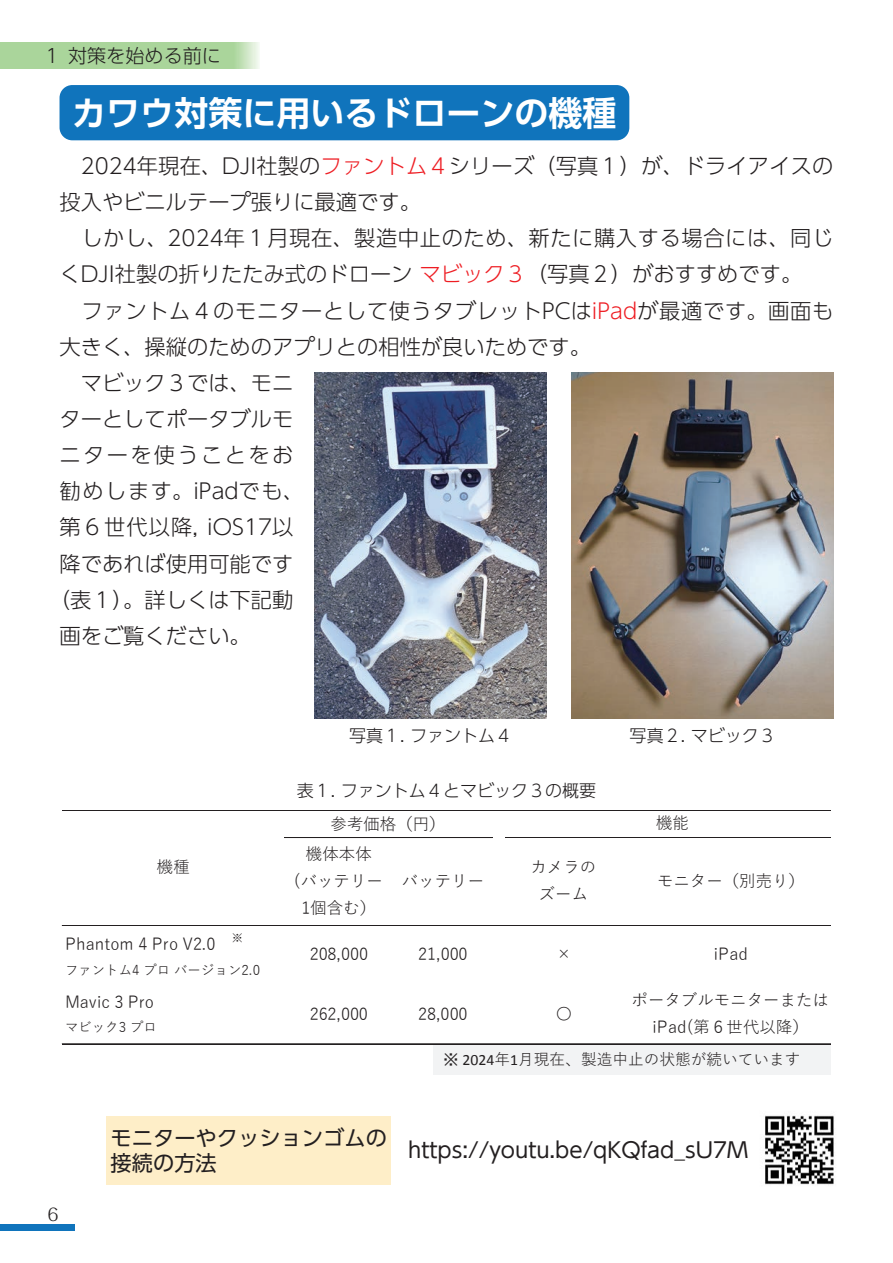
<style>
.page{position:relative;width:893px;height:1263px;background:#fff}
.page>*{position:absolute;margin:0;border:0;box-sizing:border-box;transform-origin:0 0}
.t1{font:700 34.05px "UD Shin Go Pro De";color:#fff}
.t2{font:300 21.3px/36.2px "UD Shin Go Pro";color:#231f20}
.t3{font:21.3px/25.5px "UD Shin Go Pro";color:#231f20}
.t4{font:300 21.3px "UD Shin Go Pro";letter-spacing:.075em;color:#231f20}
.t5{font:300 21.3px "UD Shin Go Pro";letter-spacing:.025em;color:#231f20}
.t6{font:300 21.3px "UD Shin Go Pro";letter-spacing:.11em;color:#231f20}
.t7{font:300 19.2px "UD Shin Go Pro";color:#231f20}
.t8{font:300 16.95px "UD Shin Go Pro";color:#231f20}
.t9{font:16.95px "Folk Pro";color:#231f20}
.t10{font:16.5px/27px "Yu Gothic";color:#231f20;text-align:center}
.t11{font:15.75px "Yu Gothic";color:#231f20}
.t12{font:13.5px "Yu Gothic";letter-spacing:.01em;color:#231f20}
.t13{font:11.25px "Yu Gothic";color:#231f20}
.s1{color:#ee1d23}
.s2{font-family:"MS Gothic"}
.s3{font-family:"Calibri"}
</style>
<div class="page">
<div style="left:60px;top:85px;width:569px;height:55px;background:#1074bc;border-radius:13px"></div>
<svg style="left:0;top:43px;width:259px;height:25px;background:#add69f"></svg>
<div style="left:433px;top:1045px;width:398px;height:30px;background:#f2f3f4"></div>
<hr style="left:284px;top:837px;width:208px;height:1px;background:#231f20">
<hr style="left:284px;top:838px;width:208px;height:1px;background:#231f20">
<hr style="left:62px;top:811px;width:769px;height:1px;background:#231f20">
<hr style="left:505px;top:837px;width:326px;height:1px;background:#231f20">
<hr style="left:505px;top:838px;width:326px;height:1px;background:#231f20">
<hr style="left:62px;top:925px;width:769px;height:1px;background:#231f20">
<hr style="left:62px;top:1044px;width:769px;height:1px;background:#231f20">
<img style="left:315px;top:372px;width:231px;height:347px">
<img style="left:572px;top:372px;width:261px;height:347px">
<div style="left:106px;top:1116px;width:285px;height:68px;background:#feeec8"></div>
<img style="left:765px;top:1115px;width:69px;height:70px">
<div style="left:0;top:1225px;width:74px;height:6px;background:#1074bc"></div>
<p class="t7" style="left:43px;top:40px;width:180px">１ 対策を始める前に</p>
<p class="t1" style="left:72px;top:85px;width:546px">カワウ対策に用いるドローンの機種</p>
<p class="t2" style="left:60px;top:147px;width:775px">　2024年現在、DJI社製の<span class="s1">ファントム４</span>シリーズ（写真１）が、ドライアイスの投入やビニルテープ張りに最適です。</p>
<p class="t2" style="left:60px;top:219px;width:775px">　しかし、2024年１月現在、製造中止のため、新たに購入する場合には、同じくDJI社製の折りたたみ式のドローン <span class="s1">マビック３</span>（写真２）がおすすめです。</p>
<p class="t2" style="left:60px;top:292px;width:775px">　ファントム４のモニターとして使うタブレットPCは<span class="s1">iPad</span>が最適です。画面も大きく、操縦のためのアプリとの相性が良いためです。</p>
<p class="t2" style="left:60px;top:364px;width:235px">　マビック３では、モニ</p>
<p class="t2" style="left:60px;top:400px;width:235px">ターとしてポータブルモ</p>
<p class="t6" style="left:60px;top:438px;width:235px">ニターを使うことをお</p>
<p class="t4" style="left:60px;top:474px;width:246px">勧めします。iPadでも、</p>
<p class="t5" style="left:60px;top:510px;width:235px">第６世代以降, iOS17以</p>
<p class="t2" style="left:60px;top:545px;width:235px">降であれば使用可能です</p>
<p class="t2" style="left:49px;top:581px;width:246px">（表１）。詳しくは下記動</p>
<p class="t2" style="left:60px;top:617px;width:193px">画をご覧ください。</p>
<p class="t8" style="left:349px;top:722px;width:165px">写真１. ファントム４</p>
<p class="t8" style="left:630px;top:722px;width:148px">写真２. マビック３</p>
<p class="t8" style="left:297px;top:777px;width:301px">表１. ファントム４とマビック３の概要</p>
<p class="t10" style="left:157px;top:852px;width:34px">機種</p>
<p class="t10" style="left:65px;top:929px;width:152px">Phantom 4 Pro V2.0</p>
<p class="t13" style="left:232px;top:928px;width:13px">※</p>
<p class="t12" style="left:65px;top:957px;width:197px">ファントム4 プロバージョン2.0</p>
<p class="t10" style="left:65px;top:987px;width:91px">Mavic 3 Pro</p>
<p class="t12" style="left:65px;top:1015px;width:93px">マビック3 プロ</p>
<p class="t10" style="left:331px;top:808px;width:117px">参考価格（円）</p>
<p class="t10" style="left:656px;top:807px;width:34px">機能</p>
<p class="t10" style="left:294px;top:838px;width:90px">機体本体<br>(バッテリー<br>1個含む）</p>
<p class="t10" style="left:402px;top:865px;width:84px">バッテリー</p>
<p class="t10" style="left:531px;top:852px;width:67px">カメラのズーム</p>
<p class="t10" style="left:657px;top:865px;width:150px">モニター（別売り）</p>
<p class="t10" style="left:310px;top:938px;width:60px">208,000</p>
<p class="t10" style="left:418px;top:938px;width:51px">21,000</p>
<p class="t10" style="left:556px;top:938px;width:18px">×</p>
<p class="t10" style="left:714px;top:938px;width:36px">iPad</p>
<p class="t10" style="left:310px;top:998px;width:60px">262,000</p>
<p class="t10" style="left:418px;top:998px;width:51px">28,000</p>
<p class="t10" style="left:556px;top:998px;width:18px">〇</p>
<p class="t10" style="left:631px;top:984px;width:199px">ポータブルモニターまたはiPad(第６世代以降）</p>
<p class="t11" style="left:443px;top:1045px;width:359px"><span class="s2">※</span> <span class="s3">2024</span>年<span class="s3">1</span>月現在、製造中止の状態が続いています</p>
<p class="t9" style="left:48px;top:1200px;width:12px">6</p>
<p class="t3" style="left:111px;top:1124px;width:278px">モニターやクッションゴムの接続の方法</p>
<p class="t3" style="left:408px;top:1137px;width:341px">https://youtu.be/qKQfad_sU7M</p>
</div>
